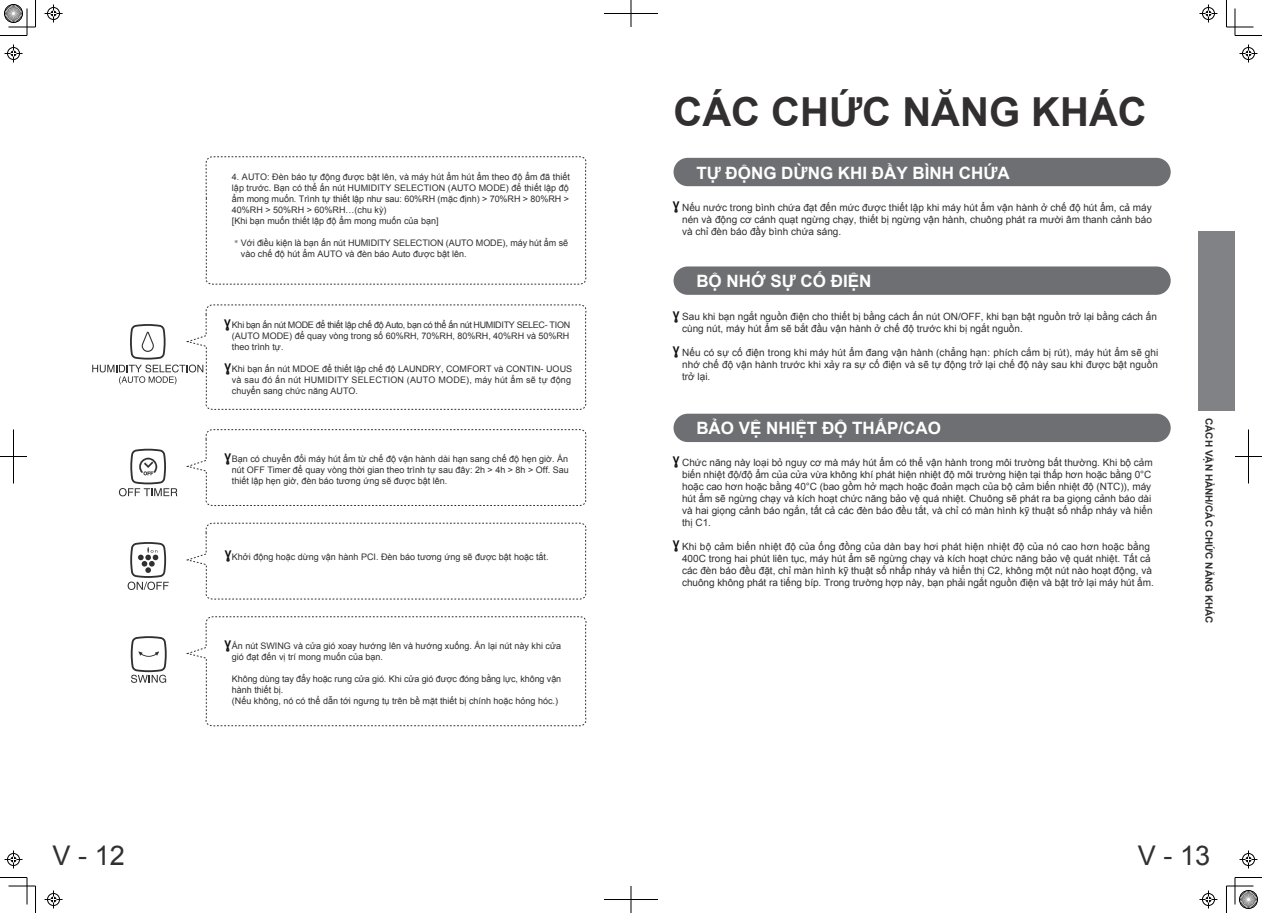
<style>
.page{position:relative;width:1262px;height:913px;background:#fff}
.page>*{position:absolute;margin:0;border:0;box-sizing:border-box;transform-origin:0 0}
.t1{font:700 40px "Arial";color:#312f30}
.t2{font:27.1px "Arial";color:#312f30}
.t3{font:700 17px "Arial";color:#fff}
.t4{font:10px/12px "Arial";color:#312f30}
.t5{font:700 10px "Arial";color:#312f30}
.t6{font:9px/10.8px "Arial";color:#312f30}
.s1{font-family:"Adobe Song Std";font-weight:300}
</style>
<div class="page">
<div style="left:1198px;top:231px;width:37px;height:179px;background:#808285"></div>
<div style="left:673px;top:158px;width:497px;height:28px;background:#6e6f72;border-radius:14px"></div>
<div style="left:673px;top:266px;width:497px;height:29px;background:#6e6f72;border-radius:14px"></div>
<div style="left:673px;top:414px;width:497px;height:28px;background:#6e6f72;border-radius:14px"></div>
<svg style="left:203px;top:156px;width:384px;height:254px"></svg>
<svg style="left:92px;top:324px;width:111px;height:60px"></svg>
<svg style="left:119px;top:448px;width:58px;height:48px"></svg>
<svg style="left:128px;top:542px;width:41px;height:48px"></svg>
<svg style="left:130px;top:636px;width:37px;height:47px"></svg>
<svg style="left:0;top:877px;width:36px;height:36px"></svg>
<svg style="left:1226px;top:0;width:36px;height:36px"></svg>
<hr style="left:604px;top:13px;width:54px;height:1px;background:#000">
<svg style="left:630px;top:0;width:2px;height:27px"></svg>
<hr style="left:604px;top:899px;width:54px;height:1px;background:#000">
<svg style="left:630px;top:886px;width:2px;height:27px"></svg>
<svg style="left:0;top:456px;width:27px;height:1px"></svg>
<hr style="left:13px;top:429px;width:1px;height:54px;background:#000">
<svg style="left:1235px;top:456px;width:27px;height:1px"></svg>
<hr style="left:1248px;top:429px;width:1px;height:54px;background:#000">
<svg style="left:0;top:0;width:36px;height:36px"></svg>
<svg style="left:1226px;top:877px;width:36px;height:36px"></svg>
<svg style="left:45px;top:5px;width:18px;height:18px"></svg>
<svg style="left:1199px;top:5px;width:18px;height:18px"></svg>
<svg style="left:45px;top:890px;width:18px;height:18px"></svg>
<svg style="left:1199px;top:890px;width:18px;height:18px"></svg>
<svg style="left:4px;top:45px;width:18px;height:18px"></svg>
<svg style="left:4px;top:850px;width:18px;height:18px"></svg>
<svg style="left:1239px;top:45px;width:18px;height:18px"></svg>
<svg style="left:1239px;top:850px;width:18px;height:18px"></svg>
<svg style="left:186px;top:616px;width:401px;height:111px"></svg>
<svg style="left:186px;top:522px;width:401px;height:78px"></svg>
<svg style="left:186px;top:429px;width:401px;height:78px"></svg>
<svg style="left:224px;top:363px;width:7px;height:12px"></svg>
<svg style="left:224px;top:319px;width:7px;height:12px"></svg>
<p class="t6" style="left:232px;top:172px;width:339px">4. AUTO: Đèn báo tự động được bật lên, và máy hút ẩm hút ẩm theo độ ẩm đã thiết lập trước. Bạn có thể ấn nút HUMIDITY SELECTION (AUTO MODE) để thiết lập độ ẩm mong muốn. Trình tự thiết lập như sau: 60%RH (mặc định) &gt; 70%RH &gt; 80%RH &gt; 40%RH &gt; 50%RH &gt; 60%RH…(chu kỳ)<br>[Khi bạn muốn thiết lập độ ẩm mong muốn của bạn]</p>
<p class="t6" style="left:241px;top:238px;width:329px;text-indent:-9px"><span class="s1">﹡</span>Với điều kiện là bạn ấn nút HUMIDITY SELECTION (AUTO MODE), máy hút ẩm sẽ vào chế độ hút ẩm AUTO và đèn báo Auto được bật lên.</p>
<p class="t6" style="left:232px;top:320px;width:340px;text-align:justify">Khi bạn ấn nút MODE để thiết lập chế độ Auto, bạn có thể ấn nút HUMIDITY SELEC- TION (AUTO MODE) để quay vòng trong số 60%RH, 70%RH, 80%RH, 40%RH và 50%RH theo trình tự.</p>
<p class="t6" style="left:232px;top:364px;width:342px">Khi bạn ấn nút MDOE để thiết lập chế độ LAUNDRY, COMFORT và CONTIN- UOUS và sau đó ấn nút HUMIDITY SELECTION (AUTO MODE), máy hút ẩm sẽ tự động chuyển sang chức năng AUTO.</p>
<p class="t6" style="left:232px;top:453px;width:338px;text-align:justify">Bạn có chuyển đổi máy hút ẩm từ chế độ vận hành dài hạn sang chế độ hẹn giờ. Ấn nút OFF Timer để quay vòng thời gian theo trình tự sau đây: 2h &gt; 4h &gt; 8h &gt; Off. Sau thiết lập hẹn giờ, đèn báo tương ứng sẽ được bật lên.</p>
<p class="t6" style="left:232px;top:551px;width:318px">Khởi động hoặc dừng vận hành PCI. Đèn báo tương ứng sẽ được bật hoặc tắt.</p>
<p class="t6" style="left:232px;top:641px;width:331px">Ấn nút SWING và cửa gió xoay hướng lên và hướng xuống. Ấn lại nút này khi cửa gió đạt đến vị trí mong muốn của bạn.</p>
<p class="t6" style="left:232px;top:673px;width:331px">Không dùng tay đẩy hoặc rung cửa gió. Khi cửa gió được đóng bằng lực, không vận hành thiết bị.<br>(Nếu không, nó có thể dẫn tới ngưng tụ trên bề mặt thiết bị chính hoặc hỏng hóc.)</p>
<h1 class="t1" style="left:673px;top:85px;width:475px">CÁC CHỨC NĂNG KHÁC</h1>
<h3 class="t3" style="left:696px;top:161px;width:315px">TỰ ĐỘNG DỪNG KHI ĐẦY BÌNH CHỨA</h3>
<p class="t4" style="left:682px;top:201px;width:471px;text-align:justify">Nếu nước trong bình chứa đạt đến mức được thiết lập khi máy hút ẩm vận hành ở chế độ hút ẩm, cả máy nén và động cơ cánh quạt ngừng chạy, thiết bị ngừng vận hành, chuông phát ra mười âm thanh cảnh báo và chỉ đèn báo đầy bình chứa sáng.</p>
<h3 class="t3" style="left:696px;top:270px;width:177px">BỘ NHỚ SỰ CỐ ĐIỆN</h3>
<p class="t4" style="left:682px;top:310px;width:476px">Sau khi bạn ngắt nguồn điện cho thiết bị bằng cách ấn nút ON/OFF, khi bạn bật nguồn trở lại bằng cách ấn cùng nút, máy hút ẩm sẽ bắt đầu vận hành ở chế độ trước khi bị ngắt nguồn.</p>
<p class="t4" style="left:682px;top:346px;width:478px;text-align:justify">Nếu có sự cố điện trong khi máy hút ẩm đang vận hành (chẳng hạn: phích cắm bị rút), máy hút ẩm sẽ ghi nhớ chế độ vận hành trước khi xảy ra sự cố điện và sẽ tự động trở lại chế độ này sau khi được bật nguồn trở lại.</p>
<h3 class="t3" style="left:696px;top:417px;width:246px">BẢO VỆ NHIỆT ĐỘ THẤP/CAO</h3>
<p class="t4" style="left:682px;top:457px;width:472px">Chức năng này loại bỏ nguy cơ mà máy hút ẩm có thể vận hành trong môi trường bất thường. Khi bộ cảm biến nhiệt độ/độ ẩm của cửa vừa không khí phát hiện nhiệt độ môi trường hiện tại thấp hơn hoặc bằng 0°C hoặc cao hơn hoặc bằng 40°C (bao gồm hở mạch hoặc đoản mạch của bộ cảm biến nhiệt độ (NTC)), máy hút ẩm sẽ ngừng chạy và kích hoạt chức năng bảo vệ quá nhiệt. Chuông sẽ phát ra ba giọng cảnh báo dài và hai giọng cảnh báo ngắn, tất cả các đèn báo đều tắt, và chỉ có màn hình kỹ thuật số nhấp nháy và hiển thị C1.</p>
<p class="t4" style="left:682px;top:541px;width:473px">Khi bộ cảm biến nhiệt độ của ống đồng của dàn bay hơi phát hiện nhiệt độ của nó cao hơn hoặc bằng 400C trong hai phút liên tục, máy hút ẩm sẽ ngừng chạy và kích hoạt chức năng bảo vệ quát nhiệt. Tất cả các đèn báo đều đặt, chỉ màn hình kỹ thuật số nhấp nháy và hiển thị C2, không một nút nào hoạt động, và chuông không phát ra tiếng bíp. Trong trường hợp này, bạn phải ngắt nguồn điện và bật trở lại máy hút ẩm.</p>
<p class="t5" style="left:1215px;top:418px;width:207px;rotate:90deg">CÁCH VẬN HÀNH/CÁC CHỨC NĂNG KHÁC</p>
<h2 class="t2" style="left:53px;top:838px;width:74px">V - 12</h2>
<h2 class="t2" style="left:1138px;top:838px;width:74px">V - 13</h2>
</div>
